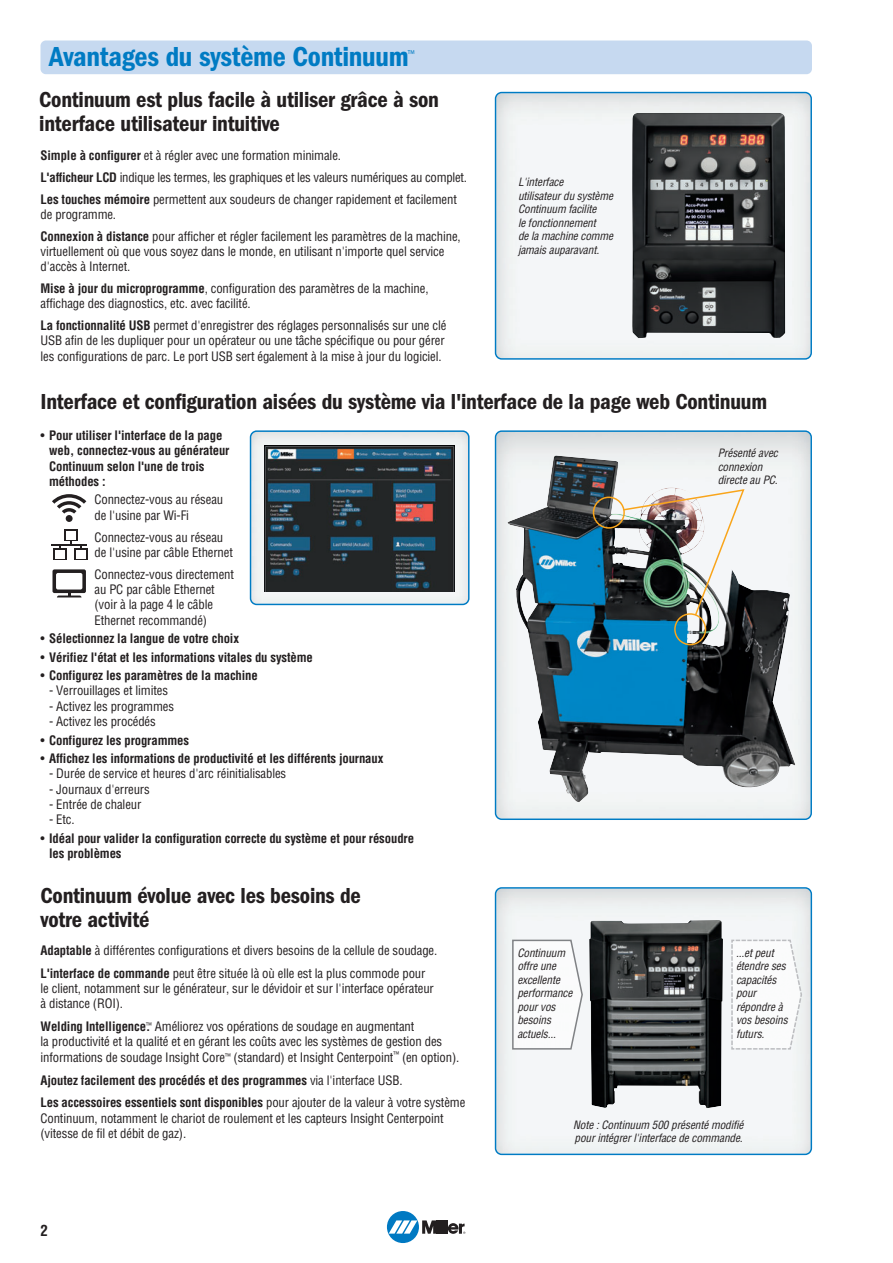
<style>
.page{position:relative;width:893px;height:1263px;background:#fff}
.page>*{position:absolute;margin:0;border:0;box-sizing:border-box;transform-origin:0 0}
.t1{font:28.5px "ITC Franklin Gothic Std Dm Cd";letter-spacing:-.01em;color:#007bc3}
.t2{font:22.5px/24px "ITC Franklin Gothic Std Dm Cd";letter-spacing:-.01em;color:#231f20}
.t3{font:700 condensed 15px "Helvetica";color:#231f20}
.t4{font:condensed 12.75px/15.3px "Helvetica";letter-spacing:-.01em;color:#231f20}
.t5{font:700 condensed 12.75px/15.3px "Helvetica";letter-spacing:-.01em;color:#231f20}
.t6{font:italic condensed 11.25px/13.5px "Helvetica";color:#231f20}
.t7{font:condensed 9px "Helvetica";color:#007bc3}
.s1{font-weight:700}
.s2{font-weight:400}
</style>
<div class="page">
<div style="left:387px;top:1211px;width:32px;height:32px;background:#0079c2;border-radius:50%"></div>
<hr style="left:441px;top:1220px;width:3px;height:14px;background:#231f20">
<hr style="left:444px;top:1220px;width:4px;height:14px;background:#231f20">
<svg style="left:389px;top:1220px;width:51px;height:14px"></svg>
<svg style="left:448px;top:1223px;width:17px;height:11px"></svg>
<div style="left:40px;top:40px;width:772px;height:34px;background:#c6d9f0;border-radius:5px"></div>
<svg style="left:495px;top:430px;width:317px;height:390px"></svg>
<svg style="left:495px;top:92px;width:317px;height:268px"></svg>
<img style="left:632px;top:113px;width:153px;height:225px">
<img style="left:507px;top:455px;width:229px;height:296px">
<img style="left:593px;top:488px;width:153px;height:157px">
<svg style="left:495px;top:887px;width:317px;height:268px"></svg>
<img style="left:589px;top:920px;width:134px;height:188px">
<svg style="left:730px;top:939px;width:73px;height:111px"></svg>
<svg style="left:512px;top:940px;width:71px;height:109px"></svg>
<svg style="left:250px;top:430px;width:220px;height:175px"></svg>
<img style="left:264px;top:445px;width:191px;height:146px">
<div style="left:66px;top:515px;width:7px;height:7px;background:#231f20;border-radius:50%"></div>
<svg style="left:52px;top:494px;width:34px;height:20px"></svg>
<svg style="left:64px;top:529px;width:13px;height:12px"></svg>
<div style="left:66px;top:531px;width:9px;height:8px;background:#fff"></div>
<svg style="left:53px;top:548px;width:13px;height:12px"></svg>
<div style="left:55px;top:550px;width:10px;height:8px;background:#fff"></div>
<svg style="left:74px;top:548px;width:13px;height:12px"></svg>
<div style="left:76px;top:550px;width:9px;height:8px;background:#fff"></div>
<hr style="left:51px;top:544px;width:36px;height:1px;background:#231f20">
<svg style="left:52px;top:569px;width:34px;height:24px"></svg>
<div style="left:56px;top:573px;width:26px;height:16px;background:#fff;border-radius:2px"></div>
<svg style="left:57px;top:591px;width:25px;height:6px"></svg>
<h1 class="t1" style="left:49px;top:47px;width:361px">Avantages du système Continuum</h1>
<p class="t7" style="left:408px;top:50px;width:8px">™</p>
<h2 class="t2" style="left:39px;top:90px;width:401px">Continuum est plus facile à utiliser grâce à son interface utilisateur intuitive</h2>
<p class="t4" style="left:41px;top:145px;width:428px;line-height:21.8px"><span class="s1">Simple à configurer</span> et à régler avec une formation minimale.<br><span class="s1">L'afficheur LCD</span> indique les termes, les graphiques et les valeurs numériques au complet.<br><span class="s1">Les touches mémoire</span> permettent aux soudeurs de changer rapidement et facilement</p>
<p class="t4" style="left:41px;top:204px;width:422px;line-height:21.8px">de programme.<br><span class="s1">Connexion à distance</span> pour afficher et régler facilement les paramètres de la machine,</p>
<p class="t4" style="left:41px;top:245px;width:405px">virtuellement où que vous soyez dans le monde, en utilisant n'importe quel service d'accès à Internet.</p>
<p class="t4" style="left:41px;top:282px;width:389px"><span class="s1">Mise à jour du microprogramme</span>, configuration des paramètres de la machine, affichage des diagnostics, etc. avec facilité.</p>
<p class="t4" style="left:41px;top:319px;width:407px"><span class="s1">La fonctionnalité USB</span> permet d'enregistrer des réglages personnalisés sur une clé<br>USB afin de les dupliquer pour un opérateur ou une tâche spécifique ou pour gérer les configurations de parc. Le port USB sert également à la mise à jour du logiciel.</p>
<p class="t6" style="left:518px;top:176px;width:99px">L'interface utilisateurdu système<br>Continuum facilite<br>le fonctionnement<br>de la machine comme jamais auparavant.</p>
<h2 class="t2" style="left:41px;top:391px;width:728px">Interface et configuration aisées du système via l'interface de la page web Continuum</h2>
<p class="t6" style="left:718px;top:447px;width:64px">Présenté avec connexion directe au PC.</p>
<p class="t5" style="left:49px;top:429px;width:182px;text-indent:-9px"><span class="s2">•</span> Pour utiliser l'interface de la page web, connectez-vous au générateur<br>Continuum selon l'une de trois méthodes :</p>
<p class="t4" style="left:94px;top:493px;width:130px">Connectez-vous au réseau de l'usine par Wi-Fi</p>
<p class="t4" style="left:94px;top:530px;width:140px">Connectez-vous au réseau de l'usine par câble Ethernet</p>
<p class="t4" style="left:94px;top:567px;width:141px">Connectez-vous directement au PC par câble Ethernet (voir à la page 4 le câble<br>Ethernet recommandé)</p>
<p class="t5" style="left:40px;top:632px;width:200px"><span class="s2">•</span> Sélectionnez la langue de votre choix</p>
<p class="t5" style="left:40px;top:650px;width:274px"><span class="s2">•</span> Vérifiez l'état et les informations vitales du système</p>
<p class="t5" style="left:40px;top:669px;width:219px"><span class="s2">•</span> Configurez les paramètres de la machine</p>
<p class="t4" style="left:49px;top:684px;width:120px">- Verrouillages et limites</p>
<p class="t4" style="left:49px;top:699px;width:126px">- Activez les programmes</p>
<p class="t4" style="left:49px;top:715px;width:108px">- Activez les procédés</p>
<p class="t5" style="left:40px;top:733px;width:150px"><span class="s2">•</span> Configurez les programmes</p>
<p class="t5" style="left:40px;top:752px;width:344px"><span class="s2">•</span> Affichez les informations de productivité et les différents journaux</p>
<p class="t4" style="left:49px;top:767px;width:239px">- Durée de service et heures d'arc réinitialisables</p>
<p class="t4" style="left:49px;top:782px;width:102px">- Journaux d'erreurs</p>
<p class="t4" style="left:49px;top:798px;width:94px">- Entrée de chaleur</p>
<p class="t4" style="left:49px;top:813px;width:27px">- Etc.</p>
<p class="t5" style="left:49px;top:832px;width:366px;text-indent:-9px"><span class="s2">•</span> Idéal pour valider la configuration correcte du système et pour résoudre les problèmes</p>
<h2 class="t2" style="left:41px;top:885px;width:322px">Continuum évolue avec les besoins de votre activité</h2>
<p class="t4" style="left:41px;top:940px;width:398px;line-height:22.8px"><span class="s1">Adaptable</span> à différentes configurations et divers besoins de la cellule de soudage.<br><span class="s1">L'interface de commande</span> peut être située là où elle est la plus commode pour</p>
<p class="t4" style="left:41px;top:982px;width:395px">le client, notamment sur le générateur, sur le dévidoir et sur l'interface opérateur à distance (ROI).</p>
<p class="t4" style="left:41px;top:1020px;width:420px"><span class="s1">Welding Intelligence.</span><sup>™</sup> Améliorez vos opérations de soudage en augmentant<br>la productivité et la qualité et en gérant les coûts avec les systèmes de gestion des informations de soudage Insight Core<sup>™</sup> (standard) et Insight Centerpoint<sup>™</sup> (en option).</p>
<p class="t5" style="left:41px;top:1069px;width:426px;line-height:22.8px">Ajoutez facilement des procédés et des programmes <span class="s2">via l'interface USB.<br></span>Les accessoires essentiels sont disponibles <span class="s2">pour ajouter de la valeur à votre système</span></p>
<p class="t4" style="left:41px;top:1111px;width:405px">Continuum, notamment le chariot de roulement et les capteurs Insight Centerpoint (vitesse de fil et débit de gaz).</p>
<p class="t3" style="left:40px;top:1224px;width:9px">2</p>
<p class="t6" style="left:517px;top:947px;width:59px">Continuum offre une excellente performance pourvos besoins actuels...</p>
<p class="t6" style="left:736px;top:947px;width:55px">...etpeut étendre ses capacités pour répondre à vos besoins futurs.</p>
<p class="t6" style="left:573px;top:1118px;width:174px">Note :Continuum 500 présenté modifié pourintégrerl'interface de commande.</p>
</div>
